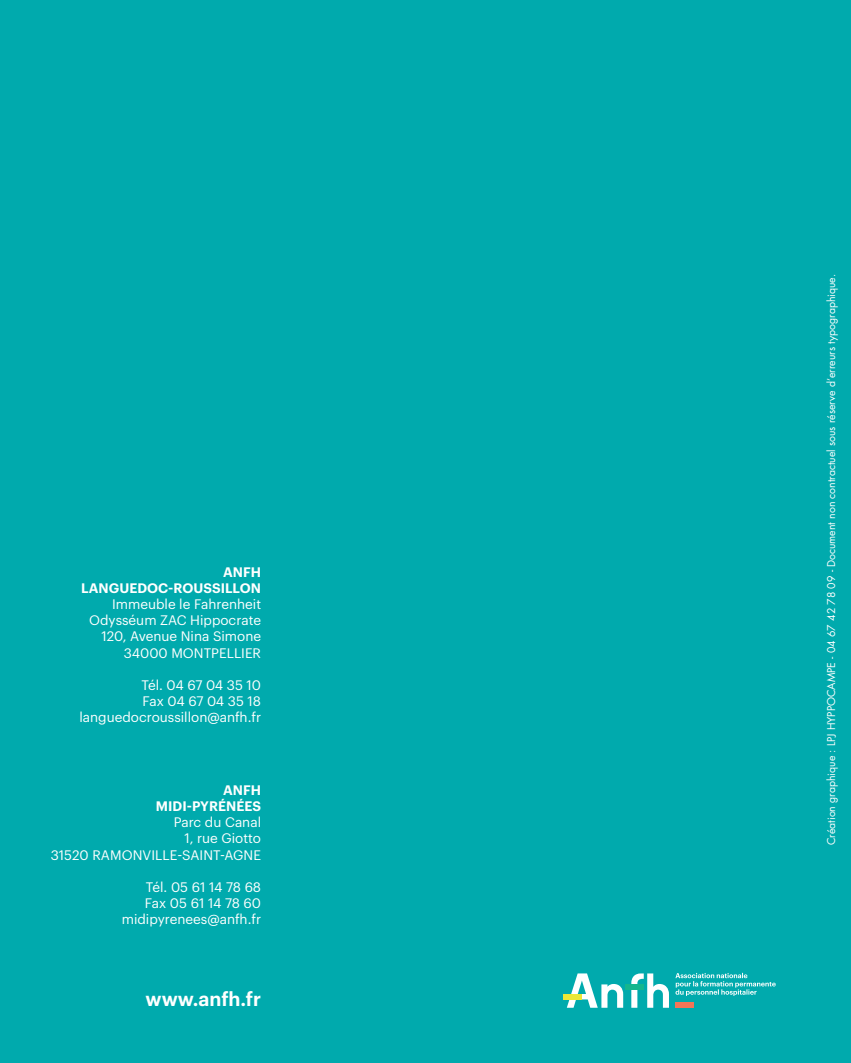
<style>
.page{position:relative;width:851px;height:1063px;background:#fff}
.page>*{position:absolute;margin:0;border:0;box-sizing:border-box;transform-origin:0 0}
.t1{font:600 19.5px "Graphik";letter-spacing:.005em;color:#fff}
.t2{font:13.5px/16.2px "Graphik";color:#fff;text-align:right}
.t3{font:600 13.5px "Graphik";color:#fff}
.t4{font:10.5px "Futura";color:#fff}
</style>
<div class="page">
<div style="left:0;top:0;width:850px;height:1063px;background:#00aaad"></div>
<svg style="left:675px;top:973px;width:100px;height:23px"></svg>
<svg style="left:566px;top:973px;width:57px;height:35px"></svg>
<svg style="left:631px;top:973px;width:38px;height:35px"></svg>
<div style="left:625px;top:984px;width:18px;height:6px;background:#15b68d"></div>
<div style="left:675px;top:1002px;width:18px;height:6px;background:#f37557"></div>
<div style="left:564px;top:994px;width:18px;height:5px;background:#ebe835"></div>
<p class="t3" style="left:223px;top:561px;width:39px">ANFH</p>
<p class="t3" style="left:81px;top:578px;width:11px">LANG</p>
<p class="t3" style="left:119px;top:578px;width:141px">UEDOC-ROUSSILLON</p>
<p class="t2" style="left:89px;top:595px;width:173px">Immeuble le Fahrenheit<br>Odysséum ZAC Hippocrate<br>120, Avenue Nina Simone<br>34000 MONTPELLIER</p>
<p class="t2" style="left:79px;top:676px;width:183px">Tél. 04 67 04 35 10<br>Fax 04 67 04 35 18 languedocroussillon@anfh.fr</p>
<p class="t3" style="left:223px;top:780px;width:39px">ANFH</p>
<p class="t3" style="left:156px;top:796px;width:55px">MIDI-PYRÉNÉ</p>
<p class="t3" style="left:244px;top:796px;width:18px">ES</p>
<p class="t2" style="left:174px;top:813px;width:89px">Parc du Canal<br>1, rue Giotto</p>
<p class="t2" style="left:51px;top:846px;width:80px">31520 Ramonville</p>
<p class="t2" style="left:177px;top:846px;width:22px">-Saint</p>
<p class="t2" style="left:220px;top:846px;width:33px">-Agne</p>
<p class="t2" style="left:122px;top:878px;width:141px">Tél. 05 61 14 78 68<br>Fax 05 61 14 78 60 midipyrenees@anfh.fr</p>
<h1 class="t1" style="left:145px;top:984px;width:117px">www.anfh.fr</h1>
<p class="t4" style="left:824px;top:845px;width:573px;rotate:-90deg">Création graphique : LPJ HYPPOCAMPE - 04 67 42 78 09 - Document non contractuel sous réserve d’erreurs typographique.</p>
</div>
